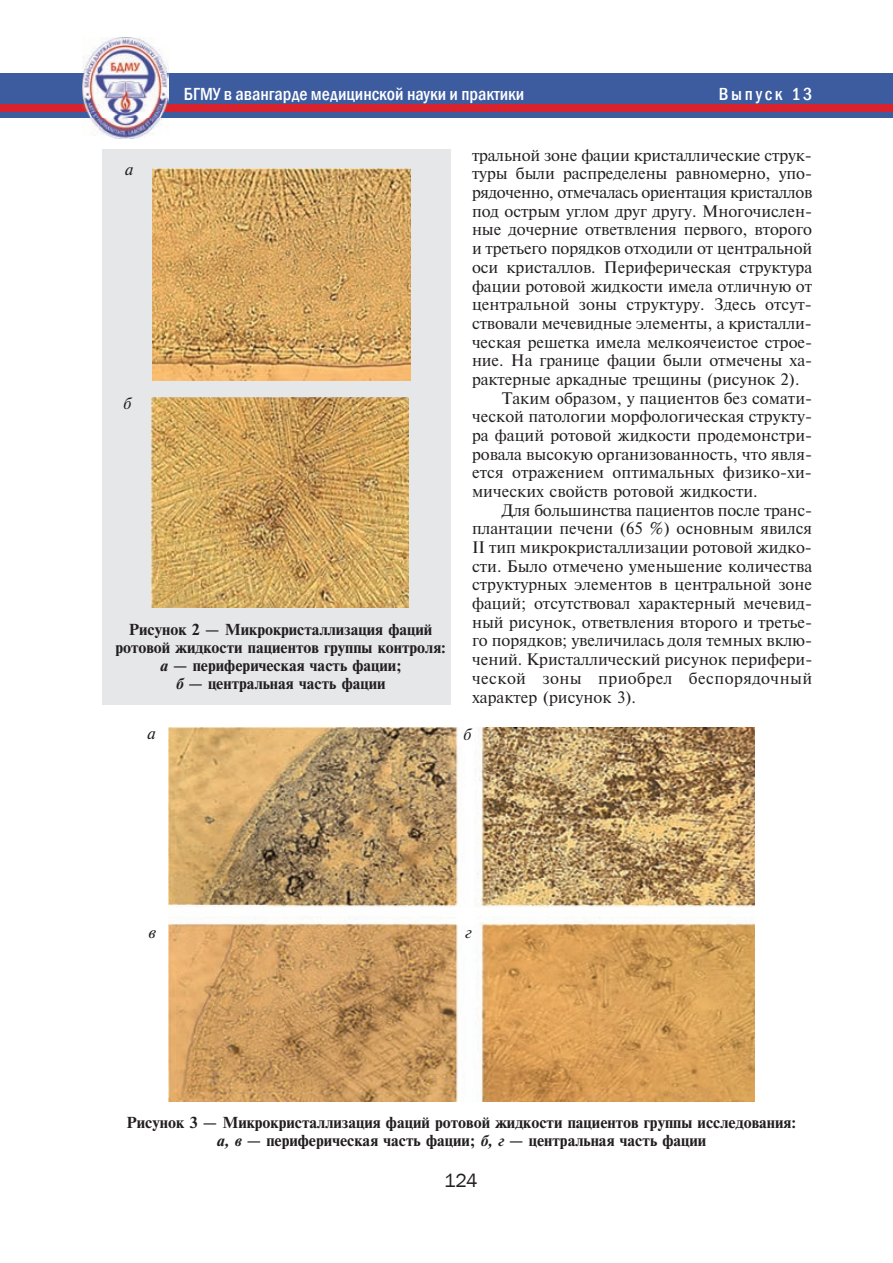
<style>
.page{position:relative;width:893px;height:1263px;background:#fff}
.page>*{position:absolute;margin:0;border:0;box-sizing:border-box;transform-origin:0 0}
.t1{font:19.5px "Franklin Gothic";color:#231f20}
.t2{font:500 condensed 18px "Franklin Gothic";color:#fff}
.t3{font:500 condensed 18px "Franklin Gothic";letter-spacing:.15em;color:#fff}
.t4{font:15.75px "Newton C";letter-spacing:-.005em;color:#231f20}
.t5{font:15.75px "Newton C";letter-spacing:-.025em;color:#231f20}
.t6{font:15.75px "Newton C";letter-spacing:.025em;color:#231f20}
.t7{font:15.75px "Newton C Italic";color:#231f20}
.t8{font:15px/18px "Newton C Bold";color:#231f20;text-align:center}
.s1{font-style:italic}
</style>
<div class="page">
<div style="left:0;top:74px;width:893px;height:44px;background:#3d5ca0"></div>
<div style="left:0;top:104px;width:893px;height:8px;background:#d8232e"></div>
<img style="left:82px;top:37px;width:86px;height:101px">
<div style="left:102px;top:149px;width:349px;height:556px;background:#e6e7e9"></div>
<img style="left:153px;top:169px;width:257px;height:212px">
<img style="left:152px;top:397px;width:257px;height:210px">
<img style="left:168px;top:727px;width:587px;height:375px">
<p class="t2" style="left:184px;top:82px;width:342px">БГМУ в авангарде медицинской науки и практики</p>
<p class="t3" style="left:719px;top:82px;width:95px">Выпуск 13</p>
<p class="t7" style="left:125px;top:160px;width:10px">а</p>
<p class="t7" style="left:123px;top:395px;width:9px">б</p>
<p class="t8" style="left:115px;top:621px;width:332px">Рисунок 2 – Микрокристаллизация фаций ротовой жидкости пациентов группы контроля: <span class="s1">а</span> – периферическая часть фации;<br><span class="s1">б</span> – центральная часть фации</p>
<p class="t4" style="left:472px;top:146px;width:341px">тральной зоне фации кристаллические струк-</p>
<p class="t4" style="left:472px;top:165px;width:342px">туры были распределены равномерно, упо-</p>
<p class="t5" style="left:472px;top:183px;width:342px">рядоченно, отмечалась ориентация кристаллов</p>
<p class="t4" style="left:472px;top:202px;width:342px">под острым углом друг другу. Многочислен-</p>
<p class="t4" style="left:472px;top:221px;width:342px">ные дочерние ответвления первого, второго</p>
<p class="t4" style="left:472px;top:239px;width:342px">и третьего порядков отходили от центральной</p>
<p class="t4" style="left:472px;top:258px;width:342px">оси кристаллов. Периферическая структура</p>
<p class="t4" style="left:472px;top:277px;width:342px">фации ротовой жидкости имела отличную от</p>
<p class="t4" style="left:472px;top:295px;width:342px">центральной зоны структуру. Здесь отсут-</p>
<p class="t4" style="left:472px;top:314px;width:341px">ствовали мечевидные элементы, а кристалли-</p>
<p class="t4" style="left:472px;top:333px;width:342px">ческая решетка имела мелкоячеистое строе-</p>
<p class="t4" style="left:472px;top:351px;width:342px">ние. На границе фации были отмечены ха-</p>
<p class="t4" style="left:472px;top:370px;width:329px">рактерные аркадные трещины (рисунок 2).</p>
<p class="t4" style="left:502px;top:389px;width:312px">Таким образом, у пациентов без сомати-</p>
<p class="t4" style="left:472px;top:407px;width:342px">ческой патологии морфологическая структу-</p>
<p class="t4" style="left:472px;top:426px;width:342px">ра фаций ротовой жидкости продемонстри-</p>
<p class="t4" style="left:472px;top:445px;width:342px">ровала высокую организованность, что явля-</p>
<p class="t4" style="left:472px;top:463px;width:341px">ется отражением оптимальных физико-хи-</p>
<p class="t4" style="left:472px;top:482px;width:287px">мических свойств ротовой жидкости.</p>
<p class="t4" style="left:502px;top:501px;width:312px">Для большинства пациентов после транс-</p>
<p class="t4" style="left:472px;top:519px;width:342px">плантации печени (65 %) основным явился</p>
<p class="t4" style="left:472px;top:538px;width:341px">II тип микрокристаллизации ротовой жидко-</p>
<p class="t4" style="left:472px;top:557px;width:342px">сти. Было отмечено уменьшение количества</p>
<p class="t4" style="left:472px;top:576px;width:342px">структурных элементов в центральной зоне</p>
<p class="t4" style="left:472px;top:594px;width:342px">фаций; отсутствовал характерный мечевид-</p>
<p class="t4" style="left:472px;top:613px;width:342px">ный рисунок, ответвления второго и третье-</p>
<p class="t4" style="left:472px;top:632px;width:342px">го порядков; увеличилась доля темных вклю-</p>
<p class="t4" style="left:472px;top:650px;width:342px">чений. Кристаллический рисунок перифери-</p>
<p class="t6" style="left:472px;top:669px;width:342px">ческой зоны приобрел беспорядочный</p>
<p class="t4" style="left:472px;top:688px;width:166px">характер (рисунок 3).</p>
<p class="t7" style="left:147px;top:724px;width:10px">а</p>
<p class="t7" style="left:463px;top:725px;width:9px">б</p>
<p class="t7" style="left:148px;top:923px;width:9px">в</p>
<p class="t7" style="left:465px;top:923px;width:8px">г</p>
<p class="t8" style="left:127px;top:1114px;width:671px">Рисунок 3 – Микрокристаллизация фаций ротовой жидкости пациентов группы исследования: <span class="s1">а, в</span> – периферическая часть фации; <span class="s1">б, г</span> – центральная часть фации</p>
<p class="t1" style="left:444px;top:1169px;width:35px">124</p>
</div>
